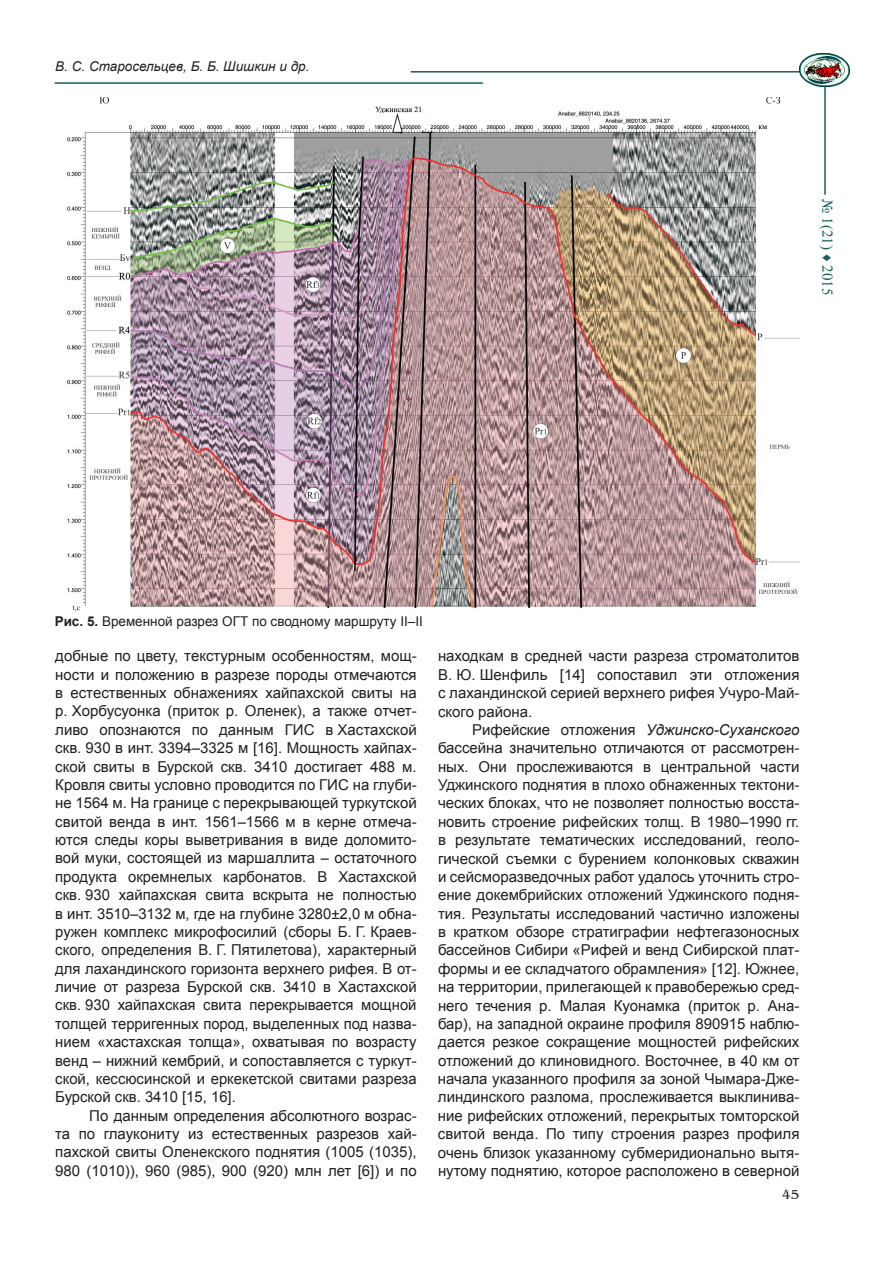
<style>
.page{position:relative;width:893px;height:1263px;background:#fff}
.page>*{position:absolute;margin:0;border:0;box-sizing:border-box;transform-origin:0 0}
.t1{font:15px/18.3px "Arial";color:#231f20;text-align:justify}
.t2{font:15px "Times New Roman";color:#195f59}
.t3{font:13.5px "Arial";color:#231f20}
.t4{font:italic 13.5px "Arial";color:#231f20}
.t5{font:13.5px "AG Benguiat";color:#231f20}
.s1{font-weight:700}
.s2{font-style:italic}
</style>
<div class="page">
<hr style="left:824px;top:79px;width:2px;height:116px;background:#195f59">
<hr style="left:411px;top:71px;width:413px;height:2px;background:#195f59">
<hr style="left:55px;top:82px;width:428px;height:2px;background:#195f59">
<img style="left:799px;top:54px;width:51px;height:32px">
<img style="left:67px;top:98px;width:732px;height:514px">
<p class="t4" style="left:55px;top:57px;width:256px">В. С. Старосельцев, Б. Б. Шишкин и др.</p>
<p class="t2" style="left:838px;top:199px;width:97px;rotate:90deg">№ 1(21) ♦ 2015</p>
<p class="t3" style="left:55px;top:613px;width:370px"><span class="s1">Рис. 5.</span> Временной разрез ОГТ по сводному маршруту II–II</p>
<p class="t1" style="left:55px;top:647px;width:363px">добные по цвету, текстурным особенностям, мощ&shy;ности и положению в разрезе породы отмечаются в естественных обнажениях хайпахской свиты на р. Хорбусуонка (приток р. Оленек), а также отчет&shy;ливо опознаются по данным ГИС в Хастахской скв. 930 в инт. 3394–3325 м [16]. Мощность хайпах&shy;ской свиты в Бурской скв. 3410 достигает 488 м.<br>Кровля свиты условно проводится по ГИС на глуби&shy;не 1564 м. На границе с перекрывающей туркутской свитой венда в инт. 1561–1566 м в керне отмеча&shy;ются следы коры выветривания в виде доломито&shy;вой муки, состоящей из маршаллита – остаточного продукта окремнелых карбонатов. В Хастахской скв. 930 хайпахская свита вскрыта не полностью в инт. 3510–3132 м, где на глубине 3280±2,0 м обна&shy;ружен комплекс микрофосилий (сборы Б. Г. Краев&shy;ского, определения В. Г. Пятилетова), характерный для лахандинского горизонта верхнего рифея. В от&shy;личие от разреза Бурской скв. 3410 в Хастахской скв. 930 хайпахская свита перекрывается мощной толщей терригенных пород, выделенных под назва&shy;нием «хастахская толща», охватывая по возрасту венд – нижний кембрий, и сопоставляется с туркут&shy;ской, кессюсинской и еркекетской свитами разреза Бурской скв. 3410 [15, 16].</p>
<p class="t1" style="left:55px;top:1106px;width:363px;text-indent:34px">По данным определения абсолютного возрас&shy;та по глаукониту из естественных разрезов хай&shy;пахской свиты Оленекского поднятия (1005 (1035), 980 (1010)), 960 (985), 900 (920) млн лет [6]) и по</p>
<p class="t1" style="left:438px;top:647px;width:363px">находкам в средней части разреза строматолитов В. Ю. Шенфиль [14] сопоставил эти отложения с лахандинской серией верхнего рифея Учуро-Май&shy;ского района.</p>
<p class="t1" style="left:438px;top:720px;width:363px;text-indent:34px">Рифейские отложения <span class="s2">Уджинско-Суханского </span>бассейна значительно отличаются от рассмотрен&shy;ных. Они прослеживаются в центральной части Уджинского поднятия в плохо обнаженных тектони&shy;ческих блоках, что не позволяет полностью восста&shy;новить строение рифейских толщ. В 1980–1990 гг. в результате тематических исследований, геоло&shy;гической съемки с бурением колонковых скважин и сейсморазведочных работ удалось уточнить стро&shy;ение докембрийских отложений Уджинского подня&shy;тия. Результаты исследований частично изложены в кратком обзоре стратиграфии нефтегазоносных бассейнов Сибири «Рифей и венд Сибирской плат&shy;формы и ее складчатого обрамления» [12]. Южнее, на территории, прилегающей к правобережью сред&shy;него течения р. Малая Куонамка (приток р. Ана&shy;бар), на западной окраине профиля 890915 наблю&shy;дается резкое сокращение мощностей рифейских отложений до клиновидного. Восточнее, в 40 км от начала указанного профиля за зоной Чымара-Дже&shy;линдинского разлома, прослеживается выклинива&shy;ние рифейских отложений, перекрытых томторской свитой венда. По типу строения разрез профиля очень близок указанному субмеридионально вытя&shy;нутому поднятию, которое расположено в северной</p>
<p class="t5" style="left:782px;top:1187px;width:19px">45</p>
</div>
